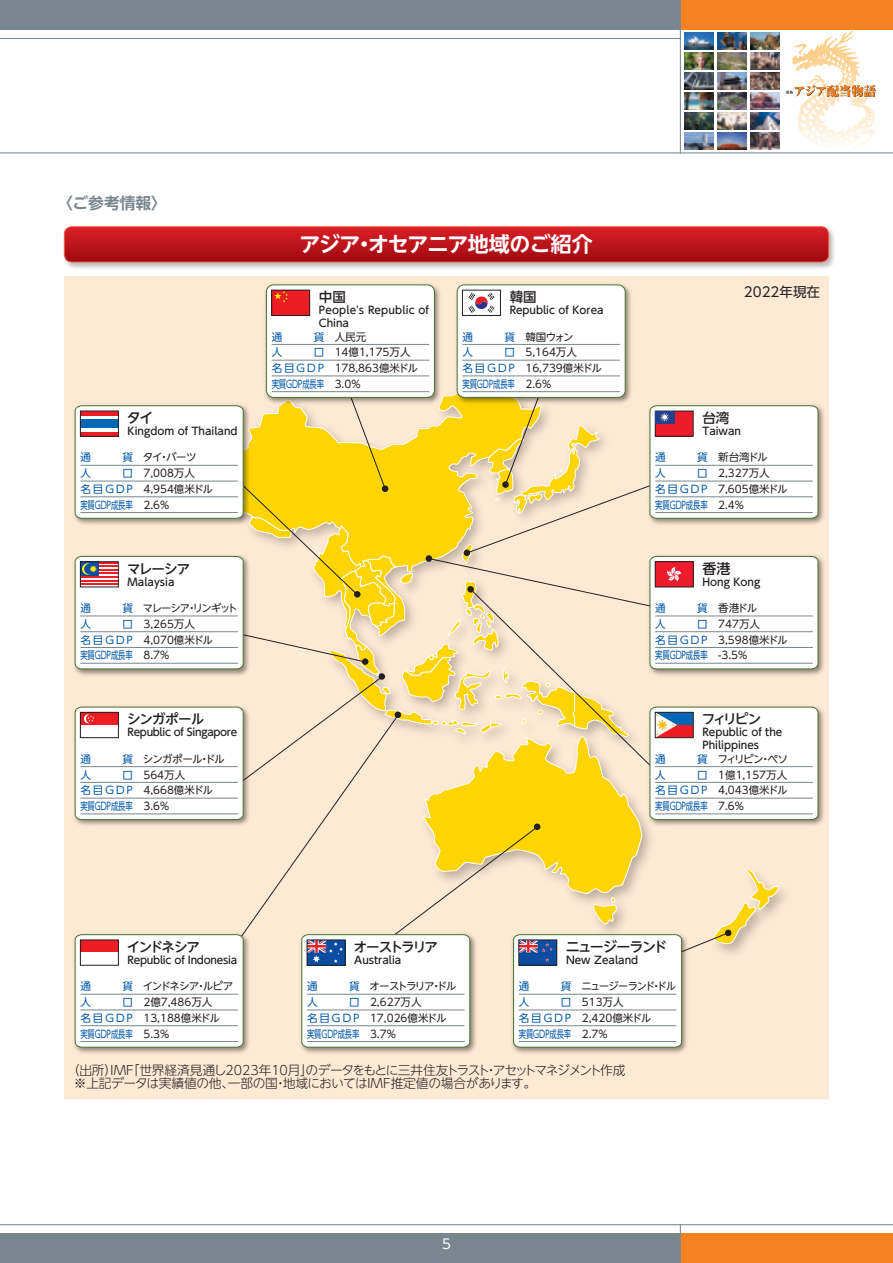
<style>
.page{position:relative;width:893px;height:1263px;background:#fff}
.page>*{position:absolute;margin:0;border:0;box-sizing:border-box;transform-origin:0 0}
.t1{font:700 21px "UD Shin Go NT Pro De";letter-spacing:-.035em;color:#fff}
.t2{font:700 15.75px "UD Shin Go NT Pro De";color:#7a868d}
.t3{font:500 13.95px "UD Shin Go NT Pro";letter-spacing:-.1em;color:#231f20}
.t4{font:500 13.5px "UD Shin Go NT Pro";letter-spacing:-.07em;color:#231f20}
.t5{font:500 13.5px "UD Shin Go NT Pro";letter-spacing:-.135em;color:#231f20}
.t6{font:13.5px "UD Shin Go NT Pro";color:#231f20}
.t7{font:13.5px "UD Shin Go NT Pro";color:#fff}
.t8{font:300 12.75px/13.5px "UD Shin Go NT Pro";letter-spacing:-.03em;color:#231f20}
.t9{font:10.5px/15.8px "UD Shin Go NT Pro";color:#231f20}
.t10{font:10.5px/15.8px "UD Shin Go NT Pro";letter-spacing:-.015em;color:#0157a8}
.t11{font:500 10.5px/12.3px "UD Shin Go NT Pro";color:#231f20}
.t12{font:10.5px/15.8px "UD Shin Go NT Pro";letter-spacing:-.07em;color:#231f20}
.t13{font:10.5px/15.8px "UD Shin Go NT Pro";letter-spacing:-.035em;color:#231f20}
.t14{font:10.5px/15.8px "UD Shin Go NT Pro";letter-spacing:-.055em;color:#231f20}
.t15{font:10.5px/15.8px "UD Shin Go NT Pro";letter-spacing:-.025em;color:#231f20}
.t16{font:500 10.5px "UD Shin Go NT Pro";letter-spacing:-.02em;color:#231f20}
.t17{font:500 10.5px "UD Shin Go NT Pro";letter-spacing:-.03em;color:#231f20}
</style>
<div class="page">
<hr style="left:0;top:38px;width:680px;height:1px;background:#7a868d">
<div style="left:0;top:0;width:680px;height:30px;background:#7a868d"></div>
<div style="left:0;top:1233px;width:680px;height:30px;background:#7a868d"></div>
<hr style="left:0;top:1224px;width:893px;height:1px;background:#7a868d">
<div style="left:680px;top:0;width:213px;height:30px;background:#f58220"></div>
<div style="left:680px;top:1233px;width:213px;height:30px;background:#f58220"></div>
<hr style="left:680px;top:1224px;width:1px;height:39px;background:#7a868d">
<hr style="left:680px;top:0;width:1px;height:153px;background:#7a868d">
<hr style="left:0;top:152px;width:893px;height:1px;background:#7a868d">
<img style="left:684px;top:33px;width:30px;height:16px">
<img style="left:717px;top:33px;width:29px;height:16px">
<img style="left:717px;top:53px;width:29px;height:16px">
<img style="left:717px;top:73px;width:29px;height:16px">
<img style="left:717px;top:93px;width:29px;height:16px">
<img style="left:750px;top:33px;width:29px;height:16px">
<img style="left:750px;top:53px;width:29px;height:16px">
<img style="left:750px;top:73px;width:29px;height:16px">
<img style="left:750px;top:93px;width:29px;height:16px">
<img style="left:684px;top:53px;width:30px;height:16px">
<img style="left:684px;top:73px;width:30px;height:16px">
<img style="left:684px;top:93px;width:30px;height:16px">
<img style="left:684px;top:113px;width:30px;height:16px">
<img style="left:717px;top:113px;width:29px;height:16px">
<img style="left:717px;top:133px;width:29px;height:16px">
<img style="left:750px;top:113px;width:29px;height:16px">
<img style="left:750px;top:133px;width:29px;height:16px">
<img style="left:684px;top:133px;width:30px;height:16px">
<svg style="left:793px;top:44px;width:14px;height:11px"></svg>
<svg style="left:824px;top:32px;width:26px;height:16px"></svg>
<svg style="left:786px;top:75px;width:90px;height:70px"></svg>
<div style="left:64px;top:276px;width:765px;height:823px;background:#fee9d5"></div>
<div style="left:63px;top:225px;width:774px;height:45px;background:#231f20;opacity:.3"></div>
<svg style="left:64px;top:227px;width:765px;height:35px;background:#bd151b"></svg>
<div style="left:64px;top:226px;width:765px;height:36px;border:1px solid #f0593e;border-radius:8px"></div>
<img style="left:819px;top:401px;width:8px;height:126px">
<img style="left:70px;top:401px;width:4px;height:126px">
<img style="left:70px;top:552px;width:4px;height:126px">
<img style="left:70px;top:930px;width:182px;height:126px">
<img style="left:297px;top:1048px;width:182px;height:8px">
<img style="left:819px;top:552px;width:8px;height:126px">
<img style="left:452px;top:280px;width:182px;height:104px">
<div style="left:457px;top:285px;width:168px;height:112px;background:#fff;border-radius:7px"></div>
<div style="left:457px;top:284px;width:169px;height:114px;border:1px solid #48742a;border-radius:7px"></div>
<hr style="left:462px;top:344px;width:158px;height:1px;background:#7a868d">
<hr style="left:462px;top:360px;width:158px;height:1px;background:#7a868d">
<hr style="left:462px;top:376px;width:158px;height:1px;background:#7a868d">
<svg style="left:468px;top:293px;width:27px;height:20px"></svg>
<div style="left:462px;top:290px;width:39px;height:26px;border:1px solid #231f20"></div>
<img style="left:509px;top:1048px;width:182px;height:8px">
<img style="left:70px;top:702px;width:4px;height:127px">
<img style="left:819px;top:702px;width:8px;height:127px">
<svg style="left:74px;top:384px;width:745px;height:664px"></svg>
<div style="left:655px;top:712px;width:38px;height:26px;border:1px solid #231f20"></div>
<img style="left:262px;top:280px;width:182px;height:127px">
<div style="left:266px;top:285px;width:168px;height:112px;background:#fff;border-radius:7px"></div>
<div style="left:266px;top:284px;width:169px;height:114px;border:1px solid #48742a;border-radius:7px"></div>
<hr style="left:272px;top:344px;width:157px;height:1px;background:#7a868d">
<hr style="left:272px;top:360px;width:157px;height:1px;background:#7a868d">
<hr style="left:272px;top:376px;width:157px;height:1px;background:#7a868d">
<hr style="left:272px;top:391px;width:157px;height:1px;background:#7a868d">
<div style="left:272px;top:290px;width:38px;height:25px;background:#ee1d23"></div>
<svg style="left:274px;top:292px;width:14px;height:10px"></svg>
<div style="left:271px;top:290px;width:39px;height:26px;border:1px solid #231f20"></div>
<h2 class="t2" style="left:57px;top:191px;width:111px">〈ご参考情報〉</h2>
<h1 class="t1" style="left:299px;top:227px;width:295px">アジア・オセアニア地域のご紹介</h1>
<p class="t4" style="left:319px;top:286px;width:28px">中国</p>
<p class="t11" style="left:319px;top:304px;width:112px">People's Republic of<br>China</p>
<p class="t4" style="left:510px;top:286px;width:28px">韓国</p>
<p class="t11" style="left:510px;top:304px;width:95px">Republic of Korea</p>
<p class="t6" style="left:744px;top:281px;width:78px">2022年現在</p>
<p class="t10" style="left:272px;top:328px;width:12px">通</p>
<p class="t10" style="left:314px;top:328px;width:12px">貨</p>
<p class="t10" style="left:272px;top:344px;width:12px">人</p>
<p class="t10" style="left:272px;top:344px;width:56px;text-indent:42px">口名目ＧＤＰ実質ＧＤＰ成長率</p>
<p class="t9" style="left:335px;top:328px;width:85px">人民元<br>14億1,175万人<br>178,863億米ドル<br>3.0％</p>
<p class="t10" style="left:462px;top:328px;width:12px">通</p>
<p class="t10" style="left:504px;top:328px;width:12px">貨</p>
<p class="t10" style="left:462px;top:344px;width:12px">人</p>
<p class="t10" style="left:462px;top:344px;width:56px;text-indent:42px">口名目ＧＤＰ実質ＧＤＰ成長率</p>
<p class="t9" style="left:525px;top:328px;width:78px">韓国ウォン<br>5,164万人<br>16,739億米ドル<br>2.6％</p>
<h3 class="t3" style="left:127px;top:407px;width:28px">タイ</h3>
<p class="t11" style="left:128px;top:425px;width:111px">Kingdom of Thailand</p>
<p class="t4" style="left:702px;top:407px;width:28px">台湾</p>
<p class="t11" style="left:702px;top:425px;width:40px">Taiwan</p>
<p class="t10" style="left:80px;top:449px;width:12px">通</p>
<p class="t10" style="left:122px;top:449px;width:12px">貨</p>
<p class="t10" style="left:80px;top:465px;width:12px">人</p>
<p class="t10" style="left:80px;top:465px;width:56px;text-indent:42px">口名目ＧＤＰ実質ＧＤＰ成長率</p>
<p class="t9" style="left:143px;top:449px;width:72px">タイ・バーツ<br>7,008万人<br>4,954億米ドル<br>2.6％</p>
<p class="t10" style="left:655px;top:449px;width:12px">通</p>
<p class="t10" style="left:697px;top:449px;width:12px">貨</p>
<p class="t10" style="left:655px;top:465px;width:12px">人</p>
<p class="t10" style="left:655px;top:465px;width:56px;text-indent:42px">口名目ＧＤＰ実質ＧＤＰ成長率</p>
<p class="t9" style="left:718px;top:449px;width:71px">新台湾ドル<br>2,327万人<br>7,605億米ドル<br>2.4％</p>
<p class="t4" style="left:127px;top:557px;width:65px">マレーシア</p>
<p class="t11" style="left:128px;top:575px;width:48px">Malaysia</p>
<h3 class="t3" style="left:702px;top:557px;width:29px">香港</h3>
<p class="t11" style="left:702px;top:575px;width:59px">Hong Kong</p>
<p class="t10" style="left:80px;top:600px;width:12px">通</p>
<p class="t10" style="left:122px;top:600px;width:12px">貨</p>
<p class="t10" style="left:80px;top:616px;width:12px">人</p>
<p class="t10" style="left:80px;top:616px;width:56px;text-indent:42px">口名目ＧＤＰ実質ＧＤＰ成長率</p>
<p class="t12" style="left:143px;top:600px;width:96px">マレーシア・リンギット<br>3,265万人<br>4,070億米ドル<br>8.7％</p>
<p class="t10" style="left:655px;top:600px;width:12px">通</p>
<p class="t10" style="left:697px;top:600px;width:12px">貨</p>
<p class="t10" style="left:655px;top:616px;width:12px">人</p>
<p class="t10" style="left:655px;top:616px;width:56px;text-indent:42px">口名目ＧＤＰ実質ＧＤＰ成長率</p>
<p class="t9" style="left:718px;top:600px;width:71px">香港ドル<br>747万人<br>3,598億米ドル-3.5％</p>
<p class="t4" style="left:127px;top:708px;width:79px">シンガポール</p>
<p class="t17" style="left:128px;top:724px;width:111px">Republic of Singapore</p>
<p class="t10" style="left:80px;top:750px;width:12px">通</p>
<p class="t10" style="left:122px;top:750px;width:12px">貨</p>
<p class="t10" style="left:80px;top:766px;width:12px">人</p>
<p class="t10" style="left:80px;top:766px;width:56px;text-indent:42px">口名目ＧＤＰ実質ＧＤＰ成長率</p>
<p class="t15" style="left:143px;top:750px;width:83px">シンガポール・ドル<br>564万人<br>4,668億米ドル<br>3.6％</p>
<p class="t4" style="left:702px;top:708px;width:61px">フィリピン</p>
<p class="t11" style="left:702px;top:726px;width:81px">Republic of the<br>Philippines</p>
<p class="t9" style="left:718px;top:750px;width:72px;text-align:justify">フィリピン・ペソ1億1,157万人4,043億米ドル7.6％</p>
<p class="t10" style="left:655px;top:750px;width:12px">通</p>
<p class="t10" style="left:697px;top:750px;width:12px">貨</p>
<p class="t10" style="left:655px;top:766px;width:12px">人</p>
<p class="t10" style="left:655px;top:766px;width:56px;text-indent:42px">口名目ＧＤＰ実質ＧＤＰ成長率</p>
<p class="t4" style="left:127px;top:936px;width:75px">インドネシア</p>
<p class="t16" style="left:128px;top:951px;width:111px">Republic of Indonesia</p>
<p class="t5" style="left:354px;top:936px;width:86px">オーストラリア</p>
<p class="t11" style="left:354px;top:953px;width:49px">Australia</p>
<h3 class="t3" style="left:566px;top:936px;width:103px">ニュージーランド</h3>
<p class="t11" style="left:566px;top:953px;width:74px">New Zealand</p>
<p class="t10" style="left:80px;top:978px;width:12px">通</p>
<p class="t10" style="left:122px;top:978px;width:12px">貨</p>
<p class="t10" style="left:80px;top:994px;width:12px">人</p>
<p class="t10" style="left:80px;top:994px;width:56px;text-indent:42px">口名目ＧＤＰ実質ＧＤＰ成長率</p>
<p class="t9" style="left:143px;top:978px;width:92px">インドネシア・ルピア<br>2億7,486万人<br>13,188億米ドル<br>5.3％</p>
<p class="t10" style="left:307px;top:978px;width:12px">通</p>
<p class="t10" style="left:349px;top:978px;width:12px">貨</p>
<p class="t10" style="left:307px;top:994px;width:12px">人</p>
<p class="t10" style="left:307px;top:994px;width:56px;text-indent:42px">口名目ＧＤＰ実質ＧＤＰ成長率</p>
<p class="t13" style="left:370px;top:978px;width:88px">オーストラリア・ドル<br>2,627万人<br>17,026億米ドル<br>3.7％</p>
<p class="t10" style="left:519px;top:978px;width:12px">通</p>
<p class="t10" style="left:561px;top:978px;width:12px">貨</p>
<p class="t10" style="left:519px;top:994px;width:12px">人</p>
<p class="t10" style="left:519px;top:994px;width:56px;text-indent:42px">口名目ＧＤＰ実質ＧＤＰ成長率</p>
<p class="t14" style="left:581px;top:978px;width:96px">ニュージーランド・ドル<br>513万人<br>2,420億米ドル<br>2.7％</p>
<p class="t8" style="left:74px;top:1063px;width:553px;text-indent:-7px">（出所）IMF「世界経済見通し2023年10月」のデータをもとに三井住友トラスト・アセットマネジメント作成※上記データは実績値の他、一部の国・地域においてはIMF推定値の場合があります。</p>
<p class="t7" style="left:442px;top:1233px;width:10px">5</p>
</div>
